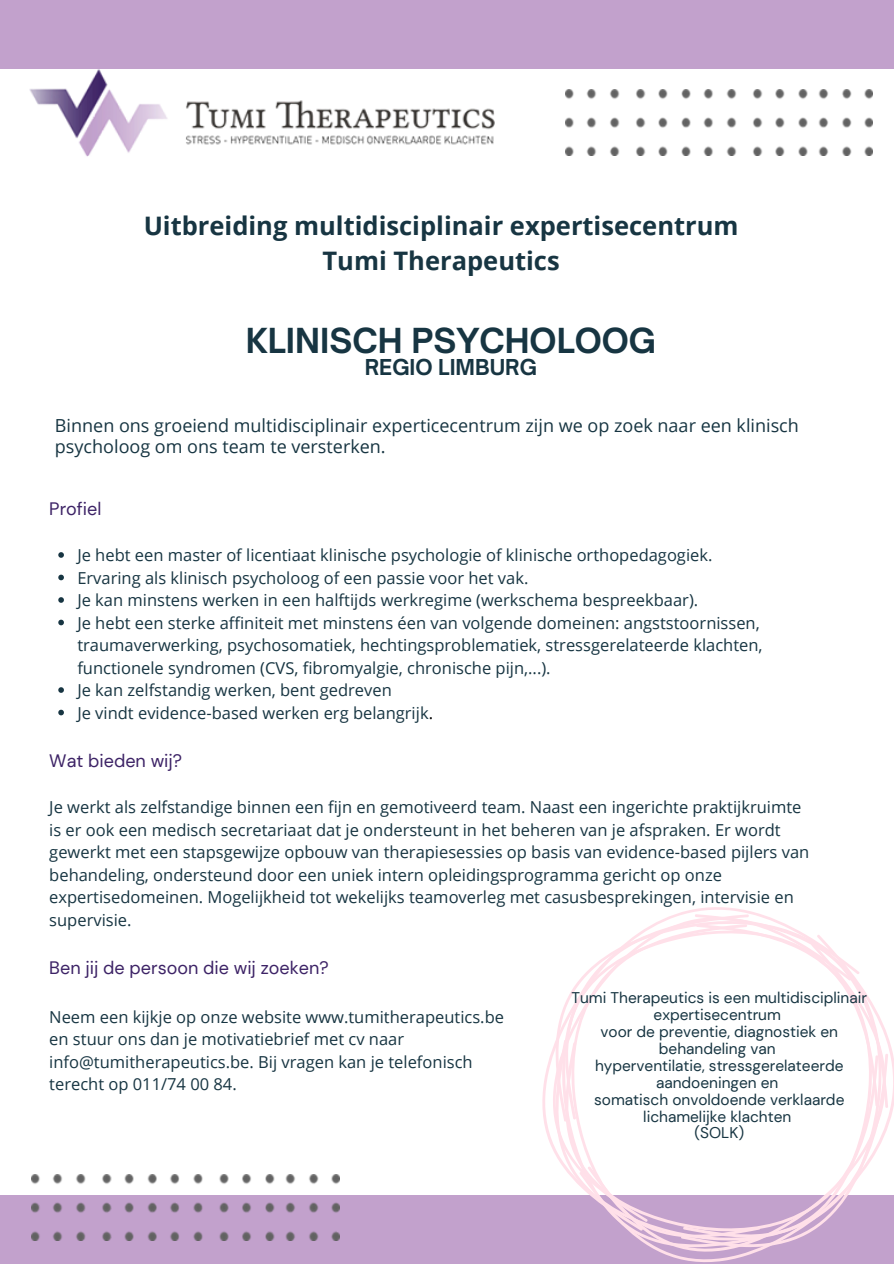
<style>
.page{position:relative;width:894px;height:1264px;background:#fff}
.page>*{position:absolute;margin:0;border:0;box-sizing:border-box;transform-origin:0 0}
.t1{font:700 33px "Open Sauce One";color:#173542}
.t2{font:700 25.5px "Open Sans";color:#173542}
.t3{font:700 21px "Open Sauce One";color:#173542}
.t4{font:18px/20.2px "Open Sans";color:#173542}
.t5{font:18px "DM Sans";color:#3d2366}
.t6{font:16.5px/22.5px "Open Sans";color:#173542}
.t7{font:15.45px/16.8px "DM Sans";color:#173542;text-align:center}
.s1{color:#000}
</style>
<div class="page">
<div style="left:0;top:0;width:893px;height:68px;background:#c2a1cc"></div>
<img style="left:565px;top:89px;width:307px;height:67px">
<div style="left:0;top:1195px;width:893px;height:68px;background:#c2a1cc"></div>
<img style="left:32px;top:1174px;width:307px;height:66px">
<svg style="left:58px;top:552px;width:6px;height:6px"></svg>
<svg style="left:58px;top:574px;width:6px;height:6px"></svg>
<svg style="left:58px;top:597px;width:6px;height:6px"></svg>
<svg style="left:58px;top:619px;width:6px;height:6px"></svg>
<svg style="left:58px;top:687px;width:6px;height:6px"></svg>
<svg style="left:58px;top:709px;width:6px;height:6px"></svg>
<img style="left:12px;top:68px;width:483px;height:89px">
<svg style="left:542px;top:907px;width:260px;height:277px"></svg>
<svg style="left:578px;top:933px;width:315px;height:329px"></svg>
<p class="t2" style="left:144px;top:208px;width:596px">Uitbreiding multidisciplinair expertisecentrum</p>
<p class="t2" style="left:322px;top:243px;width:239px">Tumi Therapeutics</p>
<p class="t1" style="left:246px;top:320px;width:411px">KLINISCH PSYCHOLOOG</p>
<p class="t3" style="left:365px;top:354px;width:174px">REGIO LIMBURG</p>
<p class="t4" style="left:55px;top:415px;width:745px">Binnen ons groeiend multidisciplinair experticecentrum zijn we op zoek naar een klinisch psycholoog om ons team te versterken.</p>
<p class="t5" style="left:49px;top:497px;width:54px">Profiel</p>
<p class="t6" style="left:77px;top:543px;width:636px">Je hebt een master of licentiaat klinische psychologie of klinische orthopedagogiek.</p>
<p class="t6" style="left:77px;top:566px;width:452px">Ervaring als klinisch psycholoog of een passie voor het vak.</p>
<p class="t6" style="left:77px;top:588px;width:622px">Je kan minstens werken in een halftijds werkregime (werkschema bespreekbaar).</p>
<p class="t6" style="left:77px;top:611px;width:686px">Je hebt een sterke affiniteit met minstens éen van volgende domeinen: angststoornissen, traumaverwerking, psychosomatiek, hechtingsproblematiek, stressgerelateerde klachten, functionele syndromen (CVS, fibromyalgie, chronische pijn,...).</p>
<p class="t6" style="left:77px;top:678px;width:316px">Je kan zelfstandig werken, bent gedreven</p>
<p class="t6" style="left:77px;top:701px;width:357px">Je vindt evidence-based werken erg belangrijk<span class="s1">.</span></p>
<p class="t5" style="left:49px;top:749px;width:134px">Wat bieden wij?</p>
<p class="t6" style="left:49px;top:795px;width:761px">Je werkt als zelfstandige binnen een fijn en gemotiveerd team. Naast een ingerichte praktijkruimte is er ook een medisch secretariaat dat je ondersteunt in het beheren van je afspraken. Er wordt gewerkt met een stapsgewijze opbouw van therapiesessies op basis van evidence-based pijlers van behandeling, ondersteund door een uniek intern opleidingsprogramma gericht op onze expertisedomeinen. Mogelijkheid tot wekelijks teamoverleg met casusbesprekingen, intervisie en supervisie.</p>
<p class="t5" style="left:49px;top:956px;width:281px">Ben jij de persoon die wij zoeken?</p>
<p class="t6" style="left:49px;top:1004px;width:456px">Neem een kijkje op onze website www.tumitherapeutics.be</p>
<p class="t6" style="left:49px;top:1027px;width:356px">en stuur ons dan je motivatiebrief met cv naar</p>
<p class="t6" style="left:49px;top:1049px;width:425px">info@tumitherapeutics.be. Bij vragen kan je telefonisch</p>
<p class="t6" style="left:49px;top:1072px;width:189px">terecht op 011/74 00 84.</p>
<p class="t7" style="left:571px;top:989px;width:297px">Tumi Therapeutics is een multidisciplinair expertisecentrum</p>
<p class="t7" style="left:600px;top:1023px;width:239px">voor de preventie, diagnostiek en behandeling van</p>
<p class="t7" style="left:595px;top:1057px;width:250px">hyperventilatie, stressgerelateerde aandoeningen en</p>
<p class="t7" style="left:594px;top:1091px;width:252px">somatisch onvoldoende verklaarde lichamelijke klachten</p>
<p class="t7" style="left:694px;top:1124px;width:51px">(SOLK)</p>
</div>
